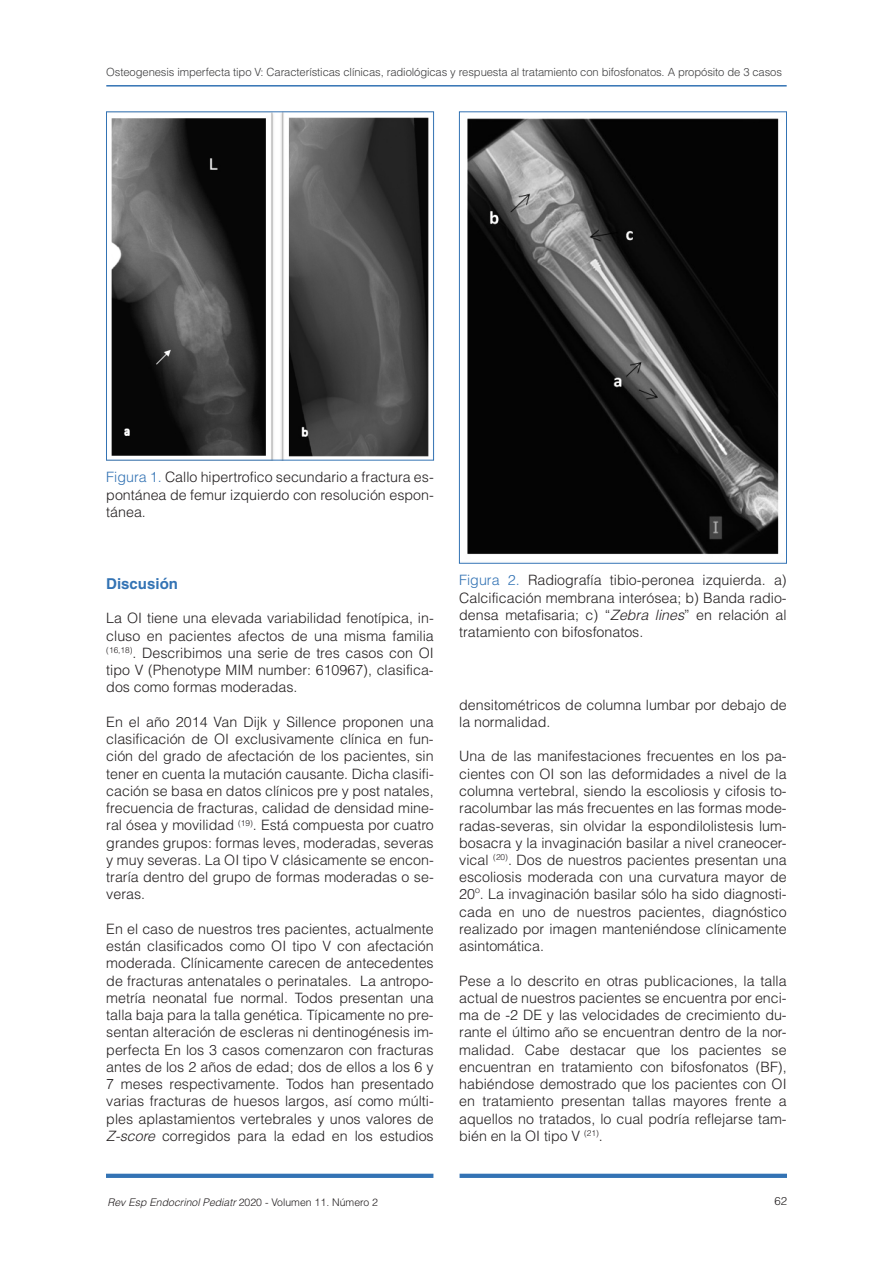
<style>
.page{position:relative;width:893px;height:1263px;background:#fff}
.page>*{position:absolute;margin:0;border:0;box-sizing:border-box;transform-origin:0 0}
.t1{font:700 15px "Helvetica LT Std";color:#3373b4}
.t2{font:300 14.25px/17.2px "Helvetica LT Std";color:#231f20;text-align:justify}
.t3{font:300 11.4px "Helvetica LT Std";color:#231f20}
.t4{font:300 11.25px "Helvetica LT Std";letter-spacing:-.01em;color:#3e3e3f}
.t5{font:italic 300 10.5px "Helvetica LT Std";color:#231f20}
.s1{color:#3373b4}
.s2{font-style:italic}
.s3{font-style:normal}
</style>
<div class="page">
<hr style="left:106px;top:85px;width:681px;height:2px;background:#3373b4">
<hr style="left:460px;top:1174px;width:327px;height:4px;background:#3373b4">
<hr style="left:106px;top:1174px;width:327px;height:4px;background:#3373b4">
<img style="left:111px;top:114px;width:318px;height:344px">
<div style="left:106px;top:112px;width:328px;height:348px;border:1px solid #3373b4"></div>
<img style="left:467px;top:118px;width:312px;height:437px">
<div style="left:459px;top:112px;width:328px;height:451px;border:1px solid #3373b4"></div>
<p class="t4" style="left:106px;top:65px;width:677px">Osteogenesis imperfecta tipo V: Características clínicas, radiológicas y respuesta al tratamiento con bifosfonatos. A propósito de 3 casos</p>
<p class="t2" style="left:106px;top:468px;width:329px"><span class="s1">Figura 1.</span> Callo hipertrofico secundario a fractura es&shy;pontánea de femur izquierdo con resolución espon&shy;tánea.</p>
<p class="t1" style="left:106px;top:574px;width:73px">Discusión</p>
<p class="t2" style="left:106px;top:609px;width:329px">La OI tiene una elevada variabilidad fenotípica, in&shy;cluso en pacientes afectos de una misma familia <sup>(16,18)</sup>. Describimos una serie de tres casos con OI tipo V (Phenotype MIM number: 610967), clasifica&shy;dos como formas moderadas.</p>
<p class="t2" style="left:106px;top:713px;width:329px">En el año 2014 Van Dijk y Sillence proponen una clasificación de OI exclusivamente clínica en fun&shy;ción del grado de afectación de los pacientes, sin tener en cuenta la mutación causante. Dicha clasifi&shy;cación se basa en datos clínicos pre y post natales, frecuencia de fracturas, calidad de densidad mine&shy;ral ósea y movilidad <sup>(19)</sup>. Está compuesta por cuatro grandes grupos: formas leves, moderadas, severas y muy severas. La OI tipo V clásicamente se encon&shy;traría dentro del grupo de formas moderadas o se&shy;veras.</p>
<p class="t2" style="left:106px;top:920px;width:329px">En el caso de nuestros tres pacientes, actualmente están clasificados como OI tipo V con afectación moderada. Clínicamente carecen de antecedentes de fracturas antenatales o perinatales. La antropo&shy;metría neonatal fue normal. Todos presentan una talla baja para la talla genética. Típicamente no pre&shy;sentan alteración de escleras ni dentinogénesis im&shy;perfecta En los 3 casos comenzaron con fracturas antes de los 2 años de edad; dos de ellos a los 6 y 7 meses respectivamente. Todos han presentado varias fracturas de huesos largos, así como múlti&shy;ples aplastamientos vertebrales y unos valores de <span class="s2">Z-score</span> corregidos para la edad en los estudios</p>
<p class="t2" style="left:459px;top:572px;width:329px"><span class="s1">Figura 2.</span> Radiografía tibio-peronea izquierda. a)<br>Calcificación membrana interósea; b) Banda radio&shy;densa metafisaria; c) “<span class="s2">Zebra lines</span>” en relación al tratamiento con bifosfonatos.</p>
<p class="t2" style="left:459px;top:696px;width:329px">densitométricos de columna lumbar por debajo de la normalidad.</p>
<p class="t2" style="left:459px;top:748px;width:329px">Una de las manifestaciones frecuentes en los pa&shy;cientes con OI son las deformidades a nivel de la columna vertebral, siendo la escoliosis y cifosis to&shy;racolumbar las más frecuentes en las formas mode&shy;radas-severas, sin olvidar la espondilolistesis lum&shy;bosacra y la invaginación basilar a nivel craneocer&shy;vical <sup>(20)</sup>. Dos de nuestros pacientes presentan una escoliosis moderada con una curvatura mayor de 20º. La invaginación basilar sólo ha sido diagnosti&shy;cada en uno de nuestros pacientes, diagnóstico realizado por imagen manteniéndose clínicamente asintomática.</p>
<p class="t2" style="left:459px;top:972px;width:329px">Pese a lo descrito en otras publicaciones, la talla actual de nuestros pacientes se encuentra por enci&shy;ma de -2 DE y las velocidades de crecimiento du&shy;rante el último año se encuentran dentro de la nor&shy;malidad. Cabe destacar que los pacientes se encuentran en tratamiento con bifosfonatos (BF), habiéndose demostrado que los pacientes con OI en tratamiento presentan tallas mayores frente a aquellos no tratados, lo cual podría reflejarse tam&shy;bién en la OI tipo V <sup>(21)</sup>.</p>
<p class="t5" style="left:107px;top:1196px;width:272px">Rev Esp Endocrinol Pediatr <span class="s3">2020 - Volumen 11. Número 2</span></p>
<p class="t3" style="left:774px;top:1194px;width:14px">62</p>
</div>
